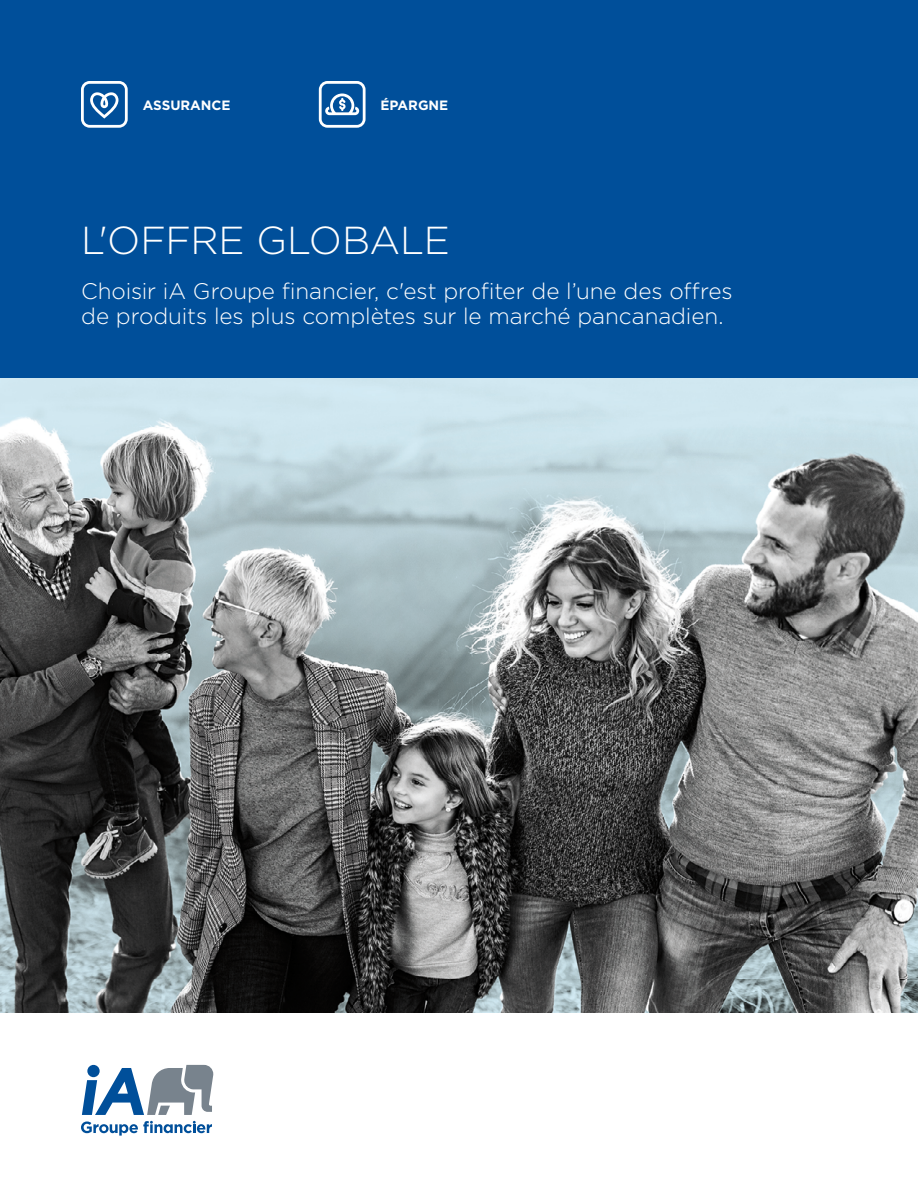
<style>
.page{position:relative;width:918px;height:1188px;background:#fff}
.page>*{position:absolute;margin:0;border:0;box-sizing:border-box;transform-origin:0 0}
.t1{font:300 39px "Gotham";letter-spacing:-.01em;color:#fff}
.P_H1-SousTitre{font:300 22.5px/25.5px "Gotham";letter-spacing:-.005em;color:#fff}
.P_Secteur{font:700 13.5px "Gotham";color:#fff}
</style>
<div class="page">
<div style="left:0;top:0;width:918px;height:378px;background:#004f9a"></div>
<img style="left:0;top:378px;width:918px;height:634px">
<svg style="left:81px;top:81px;width:47px;height:47px"></svg>
<svg style="left:319px;top:81px;width:47px;height:47px"></svg>
<svg style="left:82px;top:1065px;width:131px;height:50px"></svg>
<svg style="left:81px;top:1121px;width:131px;height:15px"></svg>
<p class="P_Secteur" style="left:143px;top:96px;width:89px">ASSURANCE</p>
<p class="P_Secteur" style="left:381px;top:96px;width:69px">ÉPARGNE</p>
<h1 class="t1" style="left:81px;top:215px;width:370px">L'OFFRE GLOBALE</h1>
<p class="P_H1-SousTitre" style="left:81px;top:277px;width:653px">Choisir iA Groupe financier, c'est profiter de l’une des offres de produits les plus complètes sur le marché pancanadien.</p>
</div>
